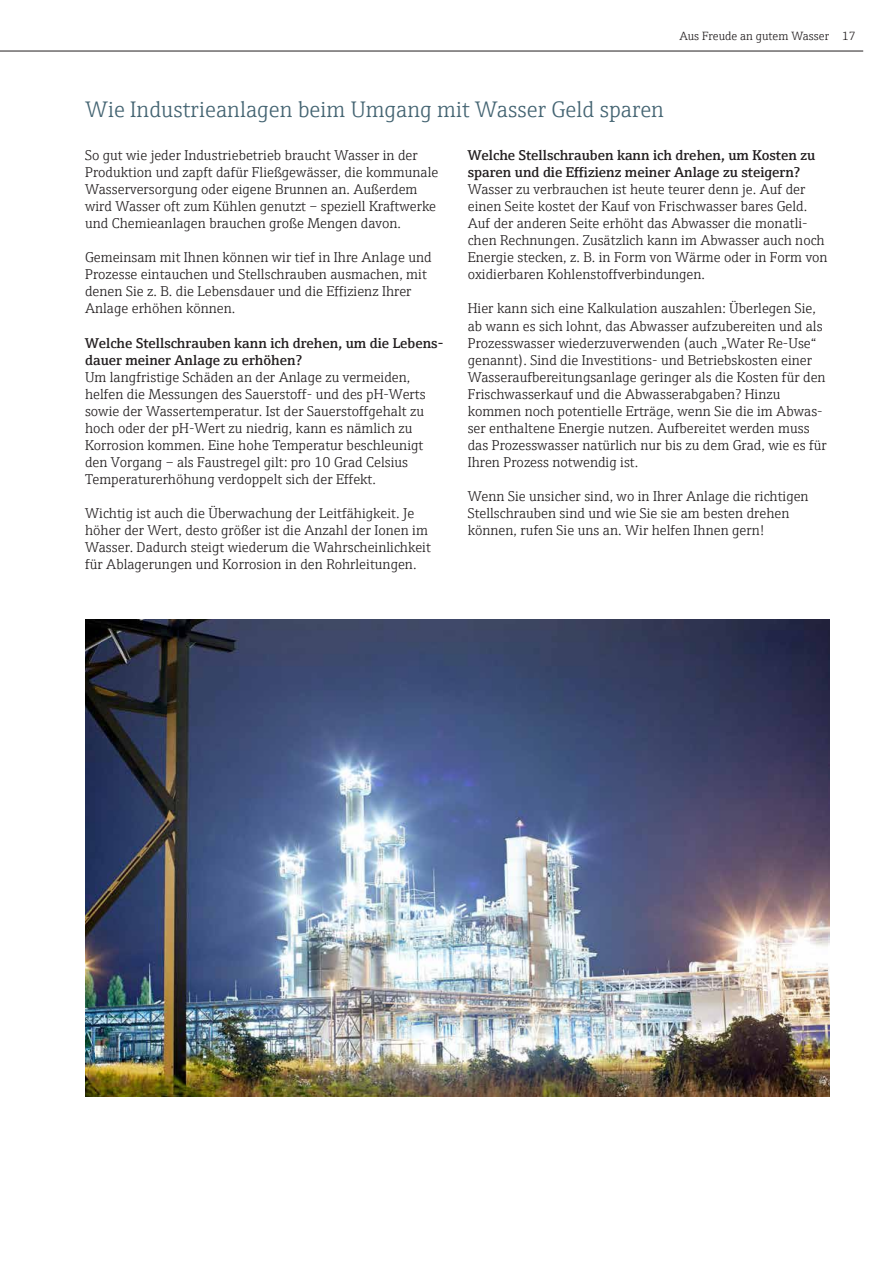
<style>
.page{position:relative;width:893px;height:1263px;background:#fff}
.page>*{position:absolute;margin:0;border:0;box-sizing:border-box;transform-origin:0 0}
.t1{font:300 22.5px "E+H Serif";color:#446472}
.t2{font:300 14.25px/17px "E+H Serif";color:#231f20}
.t3{font:600 14.25px/17px "E+H Serif";color:#231f20}
.t4{font:300 12px "E+H Serif";color:#231f20}
</style>
<div class="page">
<hr style="left:0;top:51px;width:863px;height:1px;background:#231f20">
<img style="left:85px;top:620px;width:744px;height:476px">
<p class="t4" style="left:679px;top:27px;width:178px">Aus Freude an gutem Wasser 17</p>
<h1 class="t1" style="left:86px;top:93px;width:580px">Wie Industrieanlagen beim Umgang mit Wasser Geld sparen</h1>
<p class="t3" style="left:468px;top:146px;width:349px">Welche Stellschrauben kann ich drehen, um Kosten zu sparen und die Effizienz meiner Anlage zu steigern?</p>
<p class="t2" style="left:468px;top:180px;width:361px">Wasser zu verbrauchen ist heute teurer denn je. Auf der einen Seite kostet der Kauf von Frischwasser bares Geld.<br>Auf der anderen Seite erhöht das Abwasser die monatli&shy;chen Rechnungen. Zusätzlich kann im Abwasser auch noch Energie stecken, z. B. in Form von Wärme oder in Form von oxidierbaren Kohlenstoffverbindungen.</p>
<p class="t2" style="left:468px;top:299px;width:361px">Hier kann sich eine Kalkulation auszahlen: Überlegen Sie, ab wann es sich lohnt, das Abwasser aufzubereiten und als Prozesswasser wiederzuverwenden (auch „Water Re-Use“ genannt). Sind die Investitions- und Betriebskosten einer Wasseraufbereitungsanlage geringer als die Kosten für den Frischwasserkauf und die Abwasserabgaben? Hinzu kommen noch potentielle Erträge, wenn Sie die im Abwas&shy;ser enthaltene Energie nutzen. Aufbereitet werden muss das Prozesswasser natürlich nur bis zu dem Grad, wie es für Ihren Prozess notwendig ist.</p>
<p class="t2" style="left:468px;top:486px;width:342px">Wenn Sie unsicher sind, wo in Ihrer Anlage die richtigen<br>Stellschrauben sind und wie Sie sie am besten drehen können, rufen Sie uns an. Wir helfen Ihnen gern!</p>
<p class="t2" style="left:85px;top:146px;width:355px">So gut wie jeder Industriebetrieb braucht Wasser in der Produktion und zapft dafür Fließgewässer, die kommunale Wasserversorgung oder eigene Brunnen an. Außerdem wird Wasser oft zum Kühlen genutzt – speziell Kraftwerke und Chemieanlagen brauchen große Mengen davon.</p>
<p class="t2" style="left:85px;top:248px;width:348px">Gemeinsam mit Ihnen können wir tief in Ihre Anlage und Prozesse eintauchen und Stellschrauben ausmachen, mit denen Sie z. B. die Lebensdauer und die Effizienz Ihrer Anlage erhöhen können.</p>
<p class="t3" style="left:85px;top:333px;width:360px">Welche Stellschrauben kann ich drehen, um die Lebens&shy;dauer meiner Anlage zu erhöhen?</p>
<p class="t2" style="left:85px;top:367px;width:342px">Um langfristige Schäden an der Anlage zu vermeiden, helfen die Messungen des Sauerstoff- und des pH-Werts sowie der Wassertemperatur. Ist der Sauerstoffgehalt zu hoch oder der pH-Wert zu niedrig, kann es nämlich zu Korrosion kommen. Eine hohe Temperatur beschleunigt den Vorgang – als Faustregel gilt: pro 10 Grad Celsius Temperaturerhöhung verdoppelt sich der Effekt.</p>
<p class="t2" style="left:85px;top:503px;width:347px">Wichtig ist auch die Überwachung der Leitfähigkeit. Je höher der Wert, desto größer ist die Anzahl der Ionen im Wasser. Dadurch steigt wiederum die Wahrscheinlichkeit für Ablagerungen und Korrosion in den Rohrleitungen.</p>
</div>
